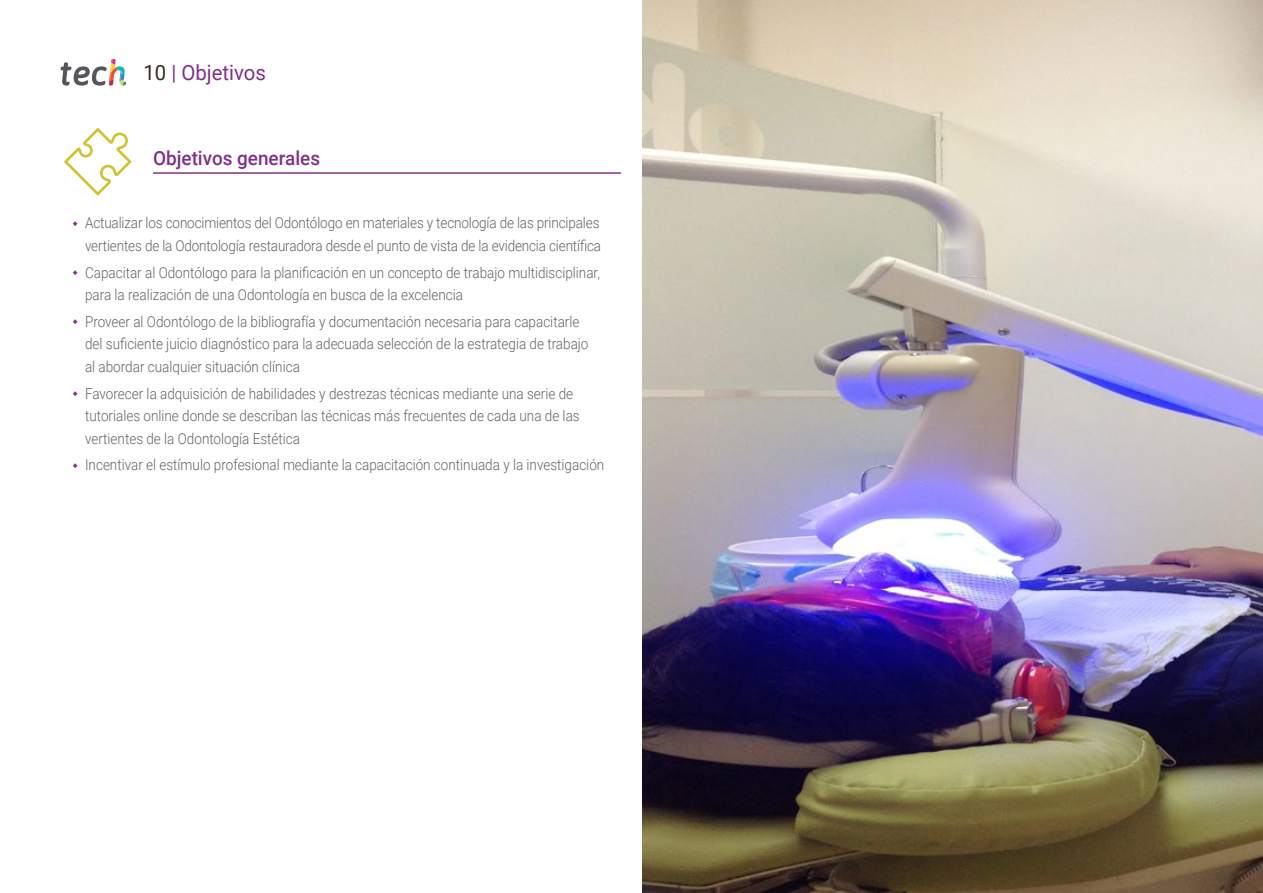
<style>
.page{position:relative;width:1263px;height:893px;background:#fff}
.page>*{position:absolute;margin:0;border:0;box-sizing:border-box;transform-origin:0 0}
.t1{font:21px "Roboto";color:#813089}
.t2{font:500 19.5px "Roboto";color:#813089}
.t3{font:300 15px/22.5px "Roboto";color:#61646a;scale:.9 1}
.s1{color:#312e20}
</style>
<div class="page">
<hr style="left:153px;top:173px;width:468px;height:1px;background:#813089">
<svg style="left:64px;top:128px;width:68px;height:68px"></svg>
<img style="left:642px;top:0;width:621px;height:893px">
<svg style="left:61px;top:59px;width:65px;height:27px"></svg>
<h1 class="t1" style="left:144px;top:57px;width:124px"><span class="s1">10</span> | Objetivos</h1>
<h2 class="t2" style="left:153px;top:144px;width:169px">Objetivos generales</h2>
<p class="t3" style="left:85px;top:211px;width:575px">Actualizar los conocimientos del Odontólogo en materiales y tecnología de las principales vertientes de la Odontología restauradora desde el punto de vista de la evidencia científica</p>
<p class="t3" style="left:85px;top:260px;width:574px">Capacitar al Odontólogo para la planificación en un concepto de trabajo multidisciplinar, para la realización de una Odontología en busca de la excelencia</p>
<p class="t3" style="left:85px;top:310px;width:561px">Proveer al Odontólogo de la bibliografía y documentación necesaria para capacitarle del suficiente juicio diagnóstico para la adecuada selección de la estrategia de trabajo al abordar cualquier situación clínica</p>
<p class="t3" style="left:85px;top:381px;width:551px">Favorecer la adquisición de habilidades y destrezas técnicas mediante una serie de tutoriales online donde se describan las técnicas más frecuentes de cada una de las vertientes de la Odontología Estética</p>
<p class="t3" style="left:85px;top:453px;width:578px">Incentivar el estímulo profesional mediante la capacitación continuada y la investigación</p>
</div>
